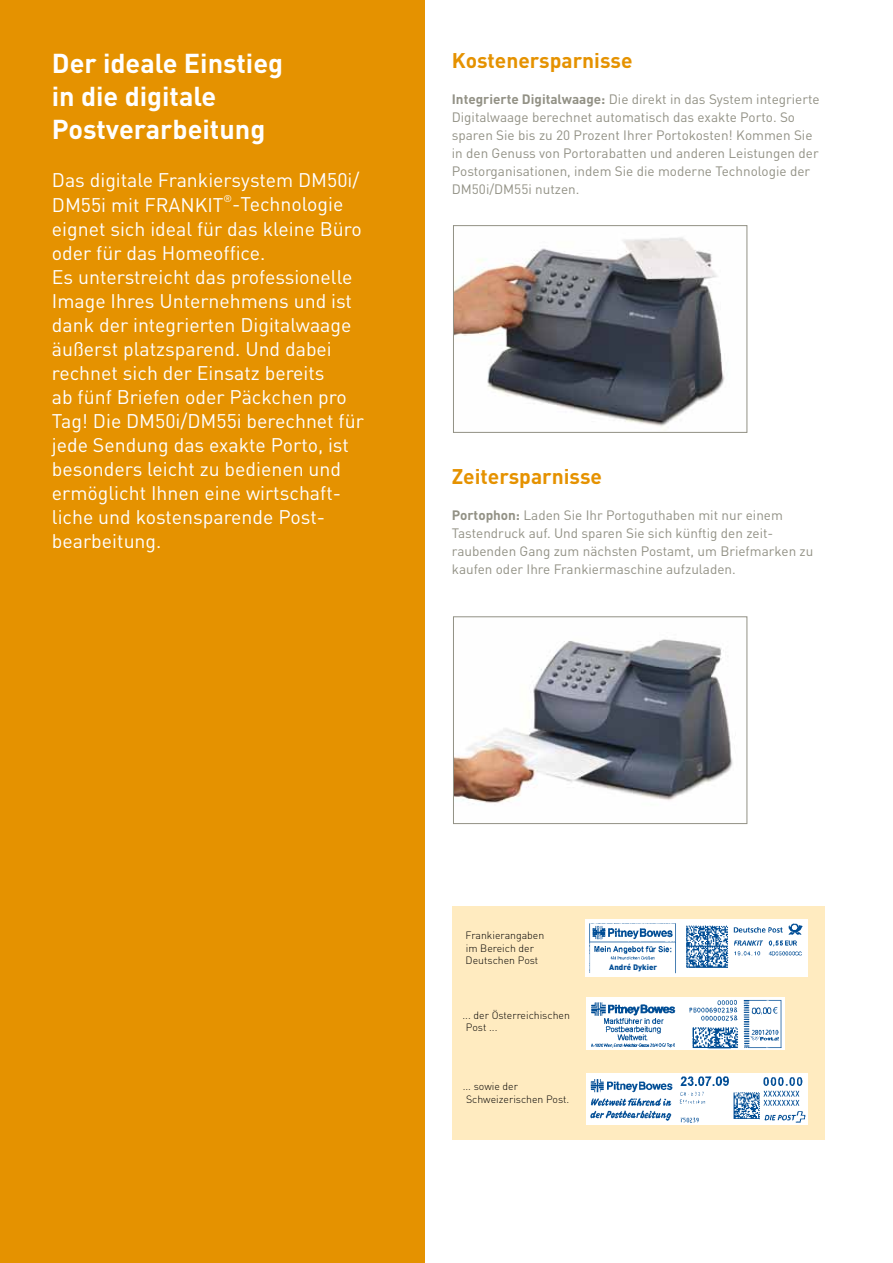
<style>
.page{position:relative;width:893px;height:1263px;background:#fff}
.page>*{position:absolute;margin:0;border:0;box-sizing:border-box;transform-origin:0 0}
.t1{font:700 27px/33px "DIN";color:#fff}
.t2{font:700 21px "DIN";color:#e59200}
.t3{font:19.5px/24px "DIN";color:#fff}
.t4{font:13.5px/18px "DIN";color:#929185}
.t5{font:300 10.5px/12.6px "DIN";color:#000}
.t6{font:9.75px "DIN";color:#fff}
.t7{font:900 7.8px "DIN";color:#004d95}
.s1{font-weight:700}
</style>
<div class="page">
<div style="left:0;top:0;width:424px;height:1263px;background:#e59200"></div>
<div style="left:452px;top:906px;width:373px;height:233px;background:#ffebc0"></div>
<img style="left:586px;top:1073px;width:222px;height:52px">
<img style="left:586px;top:998px;width:199px;height:52px">
<img style="left:585px;top:919px;width:223px;height:57px">
<img style="left:455px;top:237px;width:270px;height:190px">
<div style="left:453px;top:225px;width:294px;height:208px;border:1px solid #929185"></div>
<img style="left:455px;top:639px;width:278px;height:164px">
<div style="left:453px;top:616px;width:294px;height:208px;border:1px solid #929185"></div>
<h1 class="t1" style="left:52px;top:46px;width:233px">Der ideale Einstieg in die digitale<br>Postverarbeitung</h1>
<h3 class="t3" style="left:52px;top:168px;width:309px">Das digitale Frankiersystem DM50i/<br>DM55i mit FRANKIT -Technologie</h3>
<p class="t6" style="left:224px;top:192px;width:10px">®</p>
<p class="t3" style="left:52px;top:216px;width:314px">eignet sich ideal für das kleine Büro oder für das Homeoffice.<br>Es unterstreicht das professionelle<br>Image Ihres Unternehmens und ist dank der integrierten Digitalwaage äußerst platzsparend. Und dabei rechnet sich der Einsatz bereits<br>ab fünf Briefen oder Päckchen pro<br>Tag! Die DM50i/DM55i berechnet für jede Sendung das exakte Porto, ist besonders leicht zu bedienen und ermöglicht Ihnen eine wirtschaft&shy;liche und kostensparende Post&shy;bearbeitung.</p>
<h2 class="t2" style="left:452px;top:47px;width:182px">Kostenersparnisse</h2>
<p class="t4" style="left:452px;top:90px;width:369px"><span class="s1">Integrierte Digitalwaage:</span> Die direkt in das System integrierte Digitalwaage berechnet automatisch das exakte Porto. So sparen Sie bis zu 20 Prozent Ihrer Portokosten! Kommen Sie in den Genuss von Portorabatten und anderen Leistungen der Postorganisationen, indem Sie die moderne Technologie der DM50i/DM55i nutzen.</p>
<h2 class="t2" style="left:452px;top:463px;width:152px">Zeitersparnisse</h2>
<p class="t4" style="left:452px;top:506px;width:363px"><span class="s1">Portophon:</span> Laden Sie Ihr Portoguthaben mit nur einem Tastendruck auf. Und sparen Sie sich künftig den zeit&shy;raubenden Gang zum nächsten Postamt, um Briefmarken zu kaufen oder Ihre Frankiermaschine aufzuladen.</p>
<p class="t5" style="left:466px;top:929px;width:80px">Frankierangaben im Bereich der<br>Deutschen Post</p>
<p class="t5" style="left:466px;top:1008px;width:105px;text-indent:-3px">... der Österreichischen<br>Post ...</p>
<p class="t5" style="left:466px;top:1080px;width:105px;text-indent:-3px">... sowie der<br>Schweizerischen Post.</p>
<p class="t7" style="left:609px;top:962px;width:49px">André Dykier</p>
</div>
